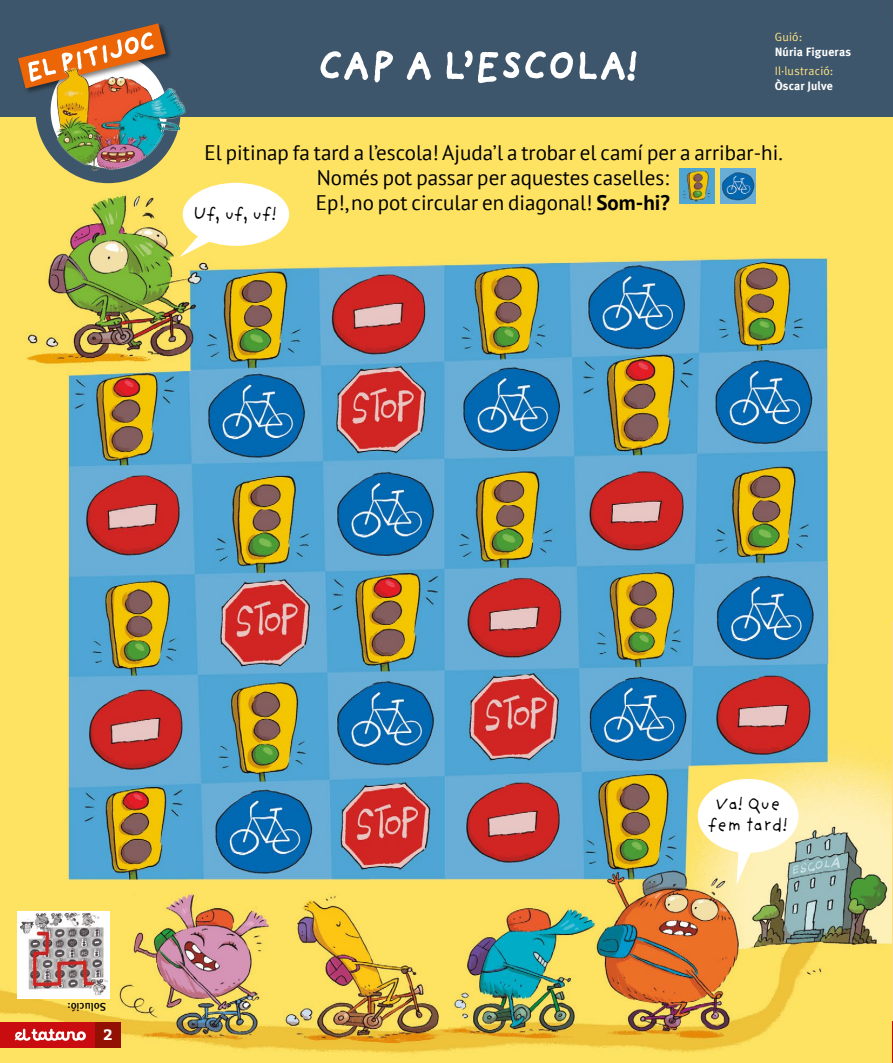
<style>
.page{position:relative;width:893px;height:1063px;background:#fff}
.page>*{position:absolute;margin:0;border:0;box-sizing:border-box;transform-origin:0 0}
.t1{font:40.35px "Familia Providencia Sans";color:#fff}
.t2{font:21px/25.2px "PT Sans";color:#000;text-align:center}
.t3{font:19.5px/21px "Familia Providencia Sans";letter-spacing:-.02em;color:#000;text-align:center}
.t4{font:700 15px "Bitter";color:#fff}
.t5{font:700 12px "Meta Plus";letter-spacing:.005em;color:#fff}
.t6{font:12px "Meta Plus Normal";letter-spacing:.015em;color:#ffe383}
.t7{font:500 11.25px "Meta Plus";color:#000}
.s1{font-weight:700}
</style>
<div class="page">
<img style="left:0;top:117px;width:893px;height:946px">
<div style="left:18px;top:911px;width:92px;height:87px;background:#fff"></div>
<div style="left:0;top:0;width:893px;height:117px;background:#3e566b"></div>
<div style="left:35px;top:38px;width:146px;height:145px;background:#3e566b;border-radius:50%"></div>
<svg style="left:320px;top:50px;width:73px;height:33px"></svg>
<svg style="left:406px;top:52px;width:25px;height:28px"></svg>
<svg style="left:445px;top:50px;width:193px;height:142px"></svg>
<div style="left:17px;top:22px;width:156px;height:74px;background:#000;opacity:.5"></div>
<svg style="left:18px;top:22px;width:148px;height:72px"></svg>
<img style="left:55px;top:66px;width:130px;height:105px">
<div style="left:0;top:1022px;width:95px;height:25px;background:#c90c0f"></div>
<svg style="left:15px;top:1029px;width:71px;height:12px"></svg>
<div style="left:95px;top:1022px;width:26px;height:25px;background:#931004"></div>
<div style="left:183px;top:183px;width:106px;height:63px;background:#fff;border-radius:50%"></div>
<svg style="left:179px;top:233px;width:39px;height:24px"></svg>
<div style="left:698px;top:779px;width:100px;height:74px;background:#fff;border-radius:50%"></div>
<svg style="left:737px;top:852px;width:17px;height:33px"></svg>
<img style="left:20px;top:913px;width:87px;height:83px">
<img style="left:721px;top:168px;width:34px;height:35px">
<img style="left:679px;top:168px;width:35px;height:35px">
<h1 class="t1" style="left:318px;top:42px;width:321px">CAP A L’ESCOLA!</h1>
<p class="t6" style="left:775px;top:30px;width:29px">Guió:</p>
<p class="t5" style="left:775px;top:45px;width:78px">Núria Figueras</p>
<p class="t6" style="left:775px;top:64px;width:60px">Il·lustració:</p>
<p class="t5" style="left:775px;top:79px;width:60px">Òscar Julve</p>
<p class="t2" style="left:205px;top:140px;width:580px">El pitinap fa tard a l’escola! Ajuda’l a trobar el camí per a arribar-hi.<br>Només pot passar per aquestes caselles:<br>Ep!, no pot circular en diagonal! <span class="s1">Som-hi?</span></p>
<p class="t3" style="left:193px;top:203px;width:85px">Uf, uf, uf!</p>
<p class="t7" style="left:106px;top:1014px;width:40px;rotate:-180deg">Solució:</p>
<p class="t4" style="left:104px;top:1026px;width:11px">2</p>
<p class="t3" style="left:707px;top:793px;width:82px">Va! Que fem tard!</p>
</div>
